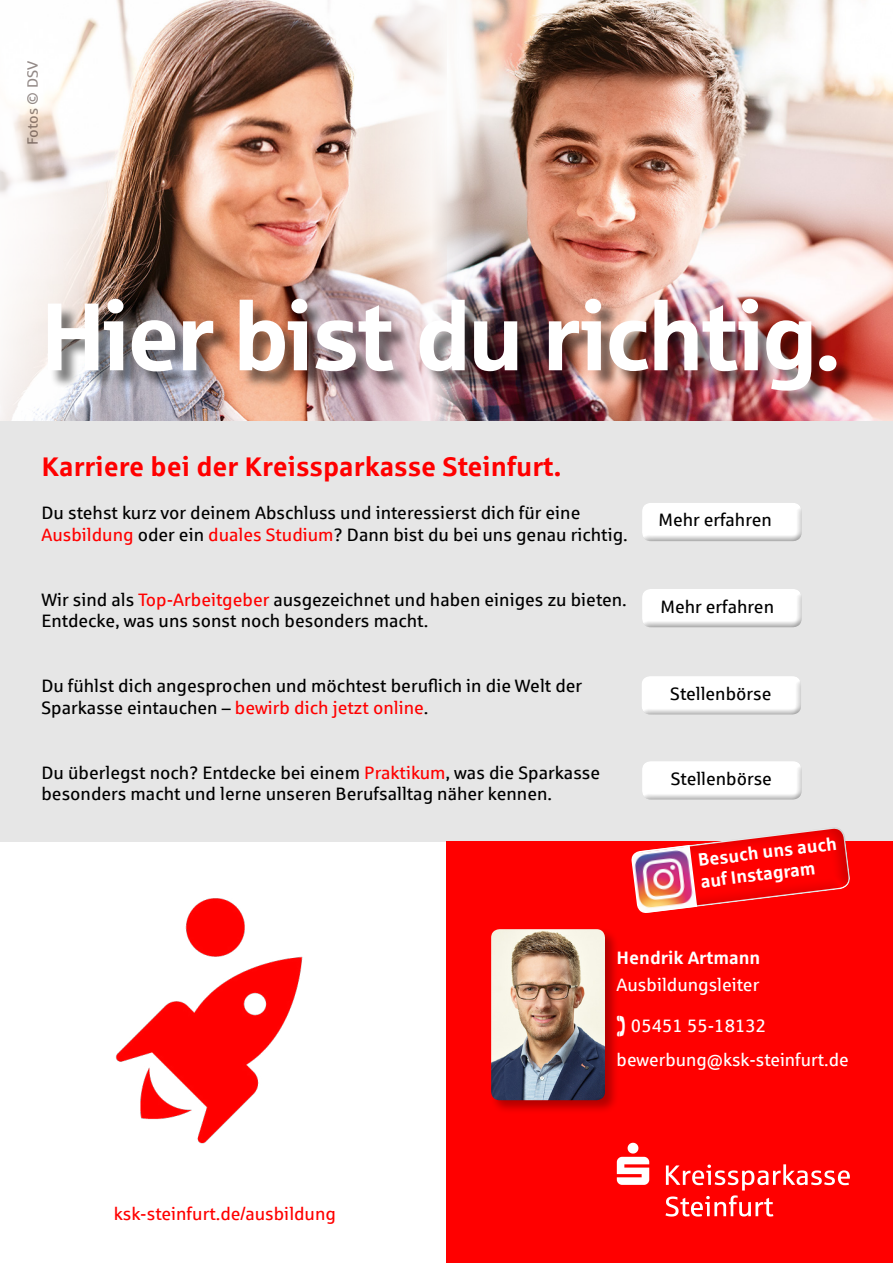
<style>
.page{position:relative;width:893px;height:1263px;background:#fff}
.page>*{position:absolute;margin:0;border:0;box-sizing:border-box;transform-origin:0 0}
.t1{font:96px "Sparkasse Head";color:#fff}
.t2{font:700 27px "Sparkasse Rg";color:#f00}
.t3{font:18px/21.6px "Sparkasse Rg";color:#000}
.t4{font:18px/33.6px "Sparkasse Rg";color:#fff}
.t5{font:700 18px/21.6px "Sparkasse Rg";color:#fff}
.t6{font:18px "Sparkasse Rg";color:#f00}
.t7{font:15px "Sparkasse Rg";letter-spacing:-.005em;color:#27140f}
.s1{color:#f00}
</style>
<div class="page">
<div style="left:0;top:421px;width:893px;height:421px;background:#e6e6e6"></div>
<img style="left:446px;top:0;width:447px;height:421px">
<img style="left:0;top:0;width:446px;height:421px">
<div style="left:50px;top:301px;width:805px;height:108px;background:#000;opacity:.5"></div>
<div style="left:446px;top:842px;width:447px;height:421px;background:#f00"></div>
<div style="left:489px;top:927px;width:130px;height:187px;background:#000;opacity:.3"></div>
<img style="left:491px;top:929px;width:114px;height:171px">
<div style="left:636px;top:496px;width:169px;height:44px;background:#fff;opacity:.75"></div>
<div style="left:639px;top:504px;width:169px;height:39px;background:#000;opacity:.75"></div>
<div style="left:636px;top:582px;width:169px;height:45px;background:#fff;opacity:.75"></div>
<div style="left:639px;top:590px;width:169px;height:39px;background:#000;opacity:.75"></div>
<div style="left:635px;top:669px;width:169px;height:45px;background:#fff;opacity:.75"></div>
<div style="left:638px;top:677px;width:170px;height:39px;background:#000;opacity:.75"></div>
<svg style="left:617px;top:1143px;width:32px;height:42px"></svg>
<svg style="left:665px;top:1164px;width:185px;height:52px"></svg>
<img style="left:116px;top:898px;width:187px;height:246px">
<div style="left:636px;top:754px;width:169px;height:45px;background:#fff;opacity:.75"></div>
<div style="left:639px;top:762px;width:169px;height:39px;background:#000;opacity:.75"></div>
<svg style="left:617px;top:827px;width:247px;height:102px"></svg>
<svg style="left:617px;top:1015px;width:2px;height:21px"></svg>
<p class="t7" style="left:23px;top:145px;width:85px;rotate:-90deg">Fotos © DSV</p>
<h1 class="t1" style="left:43px;top:275px;width:799px">Hier bist du richtig.</h1>
<h2 class="t2" style="left:41px;top:449px;width:521px">Karriere bei der Kreissparkasse Steinfurt.</h2>
<p class="t3" style="left:41px;top:502px;width:588px">Du stehst kurz vor deinem Abschluss und interessierst dich für eine<br><span class="s1">Ausbildung</span> oder ein <span class="s1">duales Studium</span>? Dann bist du bei uns genau richtig.</p>
<p class="t3" style="left:41px;top:588px;width:587px">Wir sind als <span class="s1">Top-Arbeitgeber</span> ausgezeichnet und haben einiges zu bieten.<br>Entdecke, was uns sonst noch besonders macht.</p>
<p class="t3" style="left:41px;top:675px;width:542px">Du fühlst dich angesprochen und möchtest beruflich in die Welt der<br>Sparkasse eintauchen – <span class="s1">bewirb dich jetzt online</span>.</p>
<p class="t3" style="left:41px;top:761px;width:560px">Du überlegst noch? Entdecke bei einem <span class="s1">Praktikum</span>, was die Sparkasse besonders macht und lerne unseren Berufsalltag näher kennen.</p>
<p class="t3" style="left:658px;top:508px;width:115px">Mehr erfahren</p>
<p class="t3" style="left:660px;top:595px;width:115px">Mehr erfahren</p>
<p class="t3" style="left:670px;top:683px;width:103px">Stellenbörse</p>
<p class="t3" style="left:671px;top:768px;width:103px">Stellenbörse</p>
<p class="t5" style="left:697px;top:849px;width:141px;rotate:-7deg">Besuch uns auch auf Instagram</p>
<p class="t6" style="left:114px;top:1203px;width:224px">ksk-steinfurt.de/ausbildung</p>
<p class="t5" style="left:617px;top:946px;width:145px">Hendrik Artmann</p>
<p class="t4" style="left:617px;top:967px;width:144px">Ausbildungsleiter</p>
<p class="t4" style="left:617px;top:1008px;width:234px;text-indent:14px">05451 55-18132 bewerbung@ksk-steinfurt.de</p>
</div>
